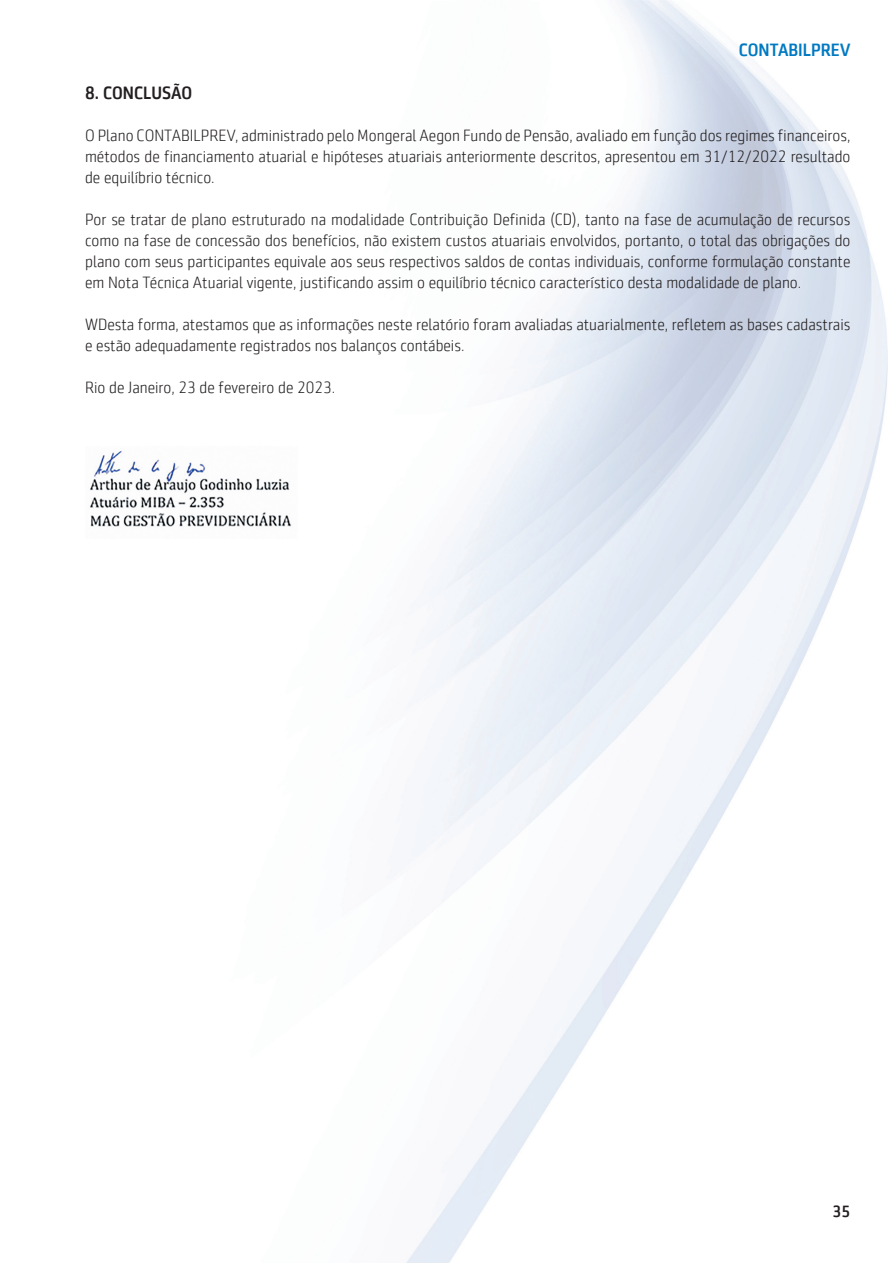
<style>
.page{position:relative;width:893px;height:1263px;background:#fff}
.page>*{position:absolute;margin:0;border:0;box-sizing:border-box;transform-origin:0 0}
.t1{font:500 18px "Sentico Sans DT Cond";color:#0079c2;scale:1.1 1}
.Topico_de_Paragrafo{font:500 18px "Sentico Sans DT Cond";color:#231f20;scale:1.1 1}
.t2{font:300 16.5px/21px "Sentico Sans DT Cond";color:#231f20;text-align:justify;scale:1.1 1}
.t3{font:500 16.5px "Sentico Sans DT Cond";color:#231f20;scale:1.1 1}
</style>
<div class="page">
<img style="left:388px;top:0;width:500px;height:1263px">
<img style="left:90px;top:450px;width:202px;height:77px">
<p class="t1" style="left:739px;top:40px;width:103px">CONTABILPREV</p>
<p class="Topico_de_Paragrafo" style="left:85px;top:83px;width:99px">8. CONCLUSÃO</p>
<p class="t2" style="left:85px;top:125px;width:697px">O Plano CONTABILPREV, administrado pelo Mongeral Aegon Fundo de Pensão, avaliado em função dos regimes financeiros, métodos de financiamento atuarial e hipóteses atuariais anteriormente descritos, apresentou em 31/12/2022 resultado de equilíbrio técnico.</p>
<p class="t2" style="left:85px;top:209px;width:697px">Por se tratar de plano estruturado na modalidade Contribuição Definida (CD), tanto na fase de acumulação de recursos como na fase de concessão dos benefícios, não existem custos atuariais envolvidos, portanto, o total das obrigações do plano com seus participantes equivale aos seus respectivos saldos de contas individuais, conforme formulação constante em Nota Técnica Atuarial vigente, justificando assim o equilíbrio técnico característico desta modalidade de plano.</p>
<p class="t2" style="left:85px;top:314px;width:697px">WDesta forma, atestamos que as informações neste relatório foram avaliadas atuarialmente, refletem as bases cadastrais e estão adequadamente registrados nos balanços contábeis.</p>
<p class="t2" style="left:85px;top:377px;width:229px">Rio de Janeiro, 23 de fevereiro de 2023.</p>
<p class="t3" style="left:832px;top:1202px;width:18px">35</p>
</div>
